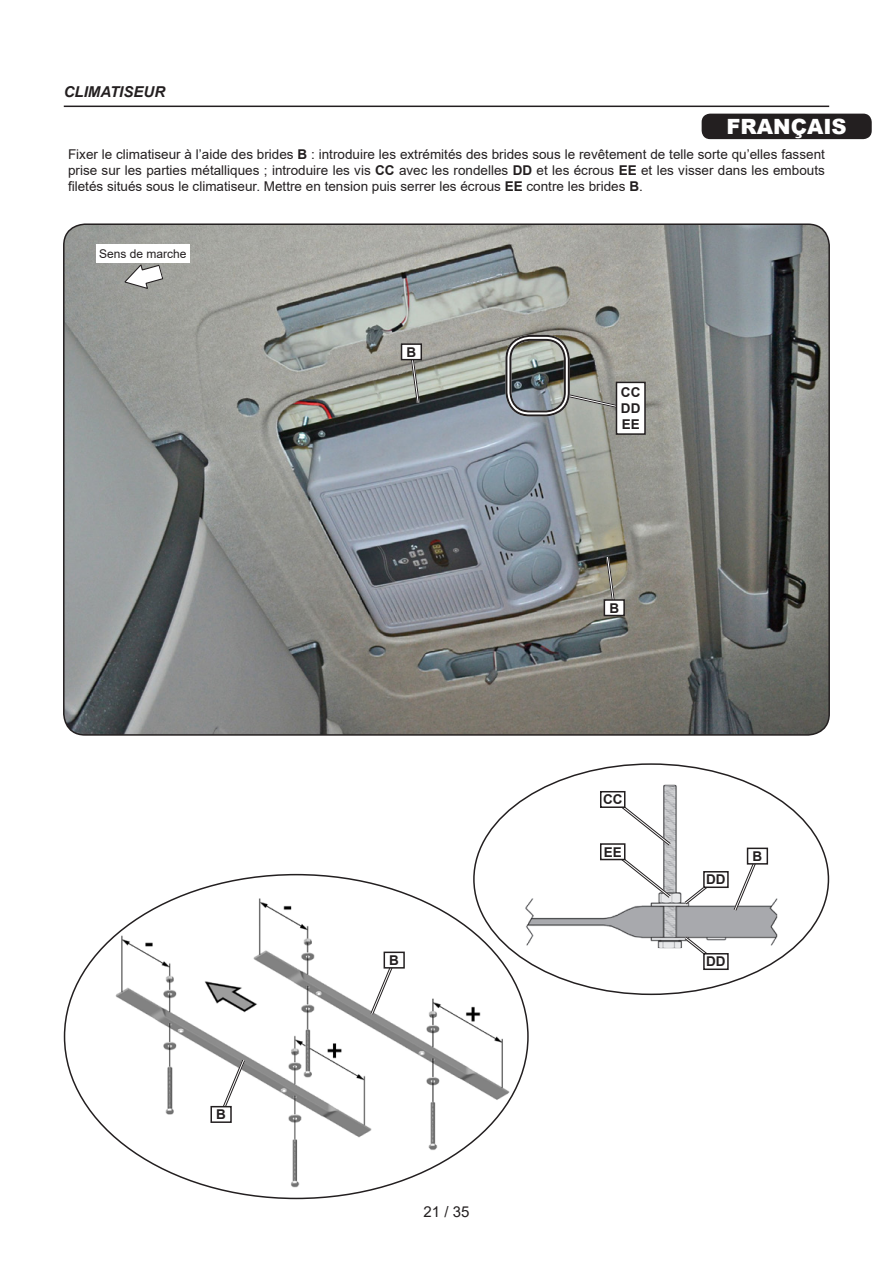
<style>
.page{position:relative;width:893px;height:1263px;background:#fff}
.page>*{position:absolute;margin:0;border:0;box-sizing:border-box;transform-origin:0 0}
.t1{font:900 21px "Arial";color:#fff}
.t2{font:italic 700 15px "Arial";color:#231f20}
.t3{font:15px "Arial";color:#231f20}
.t4{font:13.5px/16.2px "Arial";color:#231f20;text-align:justify}
.t5{font:700 13.5px "Arial";color:#231f20}
.t6{font:12px "Arial";color:#231f20}
.s1{font-weight:700}
</style>
<div class="page">
<hr style="left:64px;top:106px;width:765px;height:1px;background:#231f20">
<div style="left:702px;top:114px;width:170px;height:25px;background:#231f20;border-radius:9px"></div>
<img style="left:64px;top:226px;width:765px;height:508px">
<svg style="left:408px;top:360px;width:14px;height:46px"></svg>
<svg style="left:563px;top:392px;width:53px;height:20px"></svg>
<svg style="left:604px;top:554px;width:14px;height:45px"></svg>
<div style="left:401px;top:344px;width:20px;height:16px;background:#fff"></div>
<div style="left:401px;top:343px;width:21px;height:17px;border:2px solid #231f20"></div>
<div style="left:616px;top:382px;width:29px;height:52px;background:#fff"></div>
<div style="left:616px;top:382px;width:30px;height:53px;border:2px solid #231f20"></div>
<div style="left:604px;top:600px;width:20px;height:15px;background:#fff"></div>
<div style="left:604px;top:599px;width:21px;height:17px;border:2px solid #231f20"></div>
<div style="left:505px;top:335px;width:65px;height:81px;border:6px solid #fff;border-radius:21px"></div>
<div style="left:505px;top:335px;width:65px;height:81px;border:2px solid #231f20;border-radius:23px"></div>
<div style="left:509px;top:339px;width:57px;height:73px;border:2px solid #231f20;border-radius:19px"></div>
<div style="left:96px;top:244px;width:94px;height:18px;background:#fff"></div>
<svg style="left:121px;top:262px;width:44px;height:32px"></svg>
<img style="left:525px;top:785px;width:252px;height:163px">
<svg style="left:731px;top:852px;width:30px;height:62px"></svg>
<svg style="left:681px;top:875px;width:38px;height:32px"></svg>
<svg style="left:681px;top:934px;width:38px;height:20px"></svg>
<svg style="left:607px;top:793px;width:67px;height:108px"></svg>
<div style="left:748px;top:848px;width:19px;height:16px;background:#fff"></div>
<div style="left:747px;top:847px;width:21px;height:18px;border:2px solid #231f20"></div>
<div style="left:601px;top:792px;width:24px;height:15px;background:#fff"></div>
<div style="left:600px;top:791px;width:25px;height:17px;border:2px solid #231f20"></div>
<div style="left:704px;top:872px;width:24px;height:15px;background:#fff"></div>
<div style="left:703px;top:871px;width:26px;height:17px;border:2px solid #231f20"></div>
<div style="left:703px;top:953px;width:26px;height:17px;border:2px solid #231f20"></div>
<div style="left:601px;top:844px;width:24px;height:15px;background:#fff"></div>
<div style="left:600px;top:843px;width:25px;height:17px;border:2px solid #231f20"></div>
<img style="left:108px;top:893px;width:409px;height:305px">
<svg style="left:368px;top:956px;width:30px;height:62px"></svg>
<svg style="left:217px;top:1056px;width:31px;height:62px"></svg>
<div style="left:384px;top:952px;width:20px;height:16px;background:#fff"></div>
<div style="left:384px;top:951px;width:21px;height:17px;border:2px solid #231f20"></div>
<div style="left:211px;top:1107px;width:20px;height:15px;background:#fff"></div>
<div style="left:210px;top:1106px;width:22px;height:17px;border:2px solid #231f20"></div>
<p class="t2" style="left:64px;top:82px;width:103px">CLIMATISEUR</p>
<h1 class="t1" style="left:727px;top:111px;width:122px">FRANÇAIS</h1>
<p class="t4" style="left:68px;top:146px;width:758px">Fixer le climatiseur à l’aide des brides <span class="s1">B</span> : introduire les extrémités des brides sous le revêtement de telle sorte qu’elles fassent prise sur les parties métalliques ; introduire les vis <span class="s1">CC</span> avec les rondelles <span class="s1">DD</span> et les écrous <span class="s1">EE</span> et les visser dans les embouts filetés situés sous le climatiseur. Mettre en tension puis serrer les écrous <span class="s1">EE</span> contre les brides <span class="s1">B</span>.</p>
<p class="t6" style="left:99px;top:245px;width:89px">Sens de marche</p>
<p class="t5" style="left:216px;top:1105px;width:11px">B</p>
<p class="t5" style="left:407px;top:343px;width:11px">B</p>
<p class="t5" style="left:389px;top:951px;width:11px">B</p>
<p class="t3" style="left:424px;top:1201px;width:47px">21 / 35</p>
<p class="t5" style="left:621px;top:383px;width:21px">CC</p>
<p class="t5" style="left:621px;top:399px;width:21px">DD</p>
<p class="t5" style="left:622px;top:415px;width:20px">EE</p>
<p class="t5" style="left:609px;top:598px;width:11px">B</p>
<p class="t5" style="left:603px;top:790px;width:21px">CC</p>
<p class="t5" style="left:604px;top:842px;width:20px">EE</p>
<p class="t5" style="left:706px;top:870px;width:21px">DD</p>
<p class="t5" style="left:753px;top:847px;width:11px">B</p>
<p class="t5" style="left:706px;top:952px;width:21px">DD</p>
</div>
